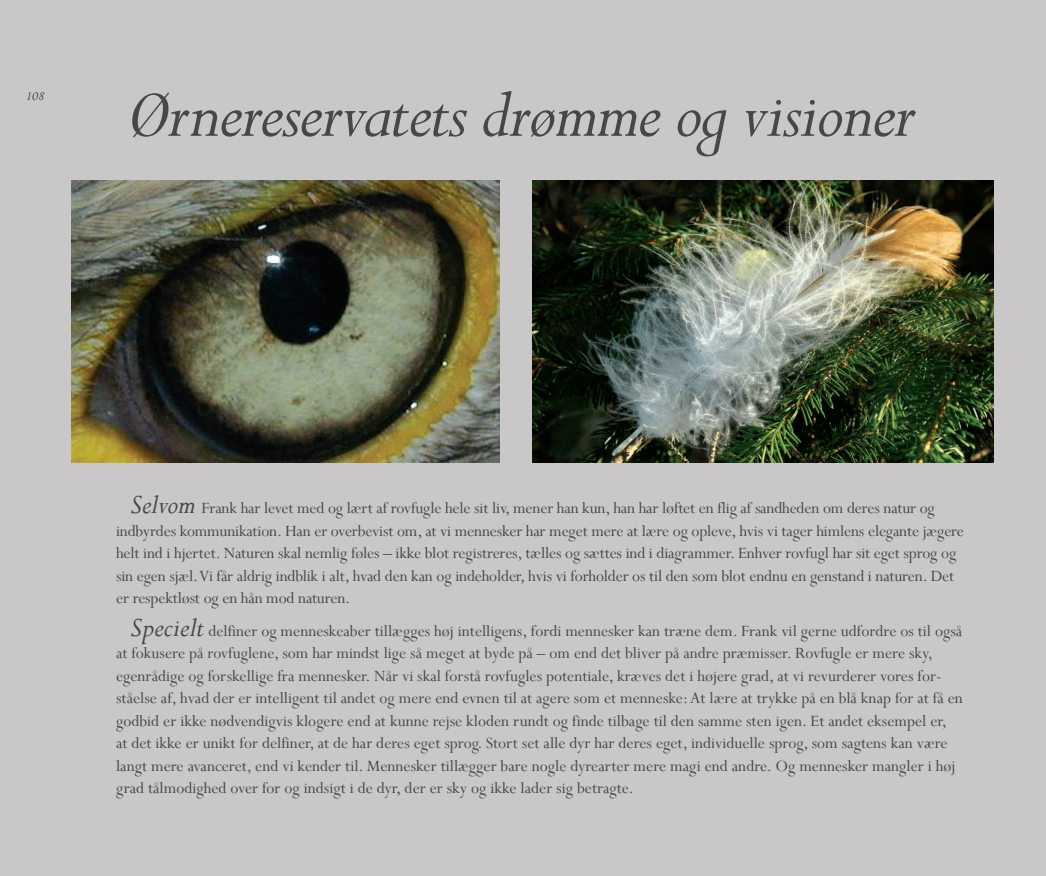
<style>
.page{position:relative;width:1046px;height:876px;background:#fff}
.page>*{position:absolute;margin:0;border:0;box-sizing:border-box;transform-origin:0 0}
.t1{font:italic 75px "Perpetua";letter-spacing:-.02em;color:#454749}
.t2{font:17.5px/22.5px "Perpetua";color:#454749}
.t3{font:italic 13.75px "Perpetua";color:#231f20}
.s1{font-style:italic;font-size:30px}
</style>
<div class="page">
<div style="left:0;top:0;width:1045px;height:875px;background:#cac7c8"></div>
<div style="left:27px;top:92px;width:17px;height:8px;background:#cac7c8"></div>
<img style="left:72px;top:181px;width:427px;height:281px">
<img style="left:532px;top:181px;width:461px;height:281px">
<p class="t3" style="left:26px;top:87px;width:20px">108</p>
<p class="t1" style="left:127px;top:67px;width:789px">Ørnereservatets drømme og visioner</p>
<p class="t2" style="left:116px;top:496px;width:849px;text-indent:14px"><span class="s1">Selvom</span> Frank har levet med og lært af rovfugle hele sit liv, mener han kun, han har løftet en flig af sandheden om deres natur og indbyrdes kommunikation. Han er overbevist om, at vi mennesker har meget mere at lære og opleve, hvis vi tager himlens elegante jægere helt ind i hjertet. Naturen skal nemlig føles – ikke blot registreres, tælles og sættes ind i diagrammer. Enhver rovfugl har sit eget sprog og sin egen sjæl. Vi får aldrig indblik i alt, hvad den kan og indeholder, hvis vi forholder os til den som blot endnu en genstand i naturen. Det er respektløst og en hån mod naturen.</p>
<p class="t2" style="left:116px;top:618px;width:848px;text-indent:14px"><span class="s1">Specielt</span> delfiner og menneskeaber tillægges høj intelligens, fordi mennesker kan træne dem. Frank vil gerne udfordre os til også at fokusere på rovfuglene, som har mindst lige så meget at byde på – om end det bliver på andre præmisser. Rovfugle er mere sky, egenrådige og forskellige fra mennesker. Når vi skal forstå rovfugles potentiale, kræves det i højere grad, at vi revurderer vores for&shy;ståelse af, hvad der er intelligent til andet og mere end evnen til at agere som et menneske: At lære at trykke på en blå knap for at få en godbid er ikke nødvendigvis klogere end at kunne rejse kloden rundt og finde tilbage til den samme sten igen. Et andet eksempel er,<br>at det ikke er unikt for delfiner, at de har deres eget sprog. Stort set alle dyr har deres eget, individuelle sprog, som sagtens kan være langt mere avanceret, end vi kender til. Mennesker tillægger bare nogle dyrearter mere magi end andre. Og mennesker mangler i høj grad tålmodighed over for og indsigt i de dyr, der er sky og ikke lader sig betragte.</p>
</div>
